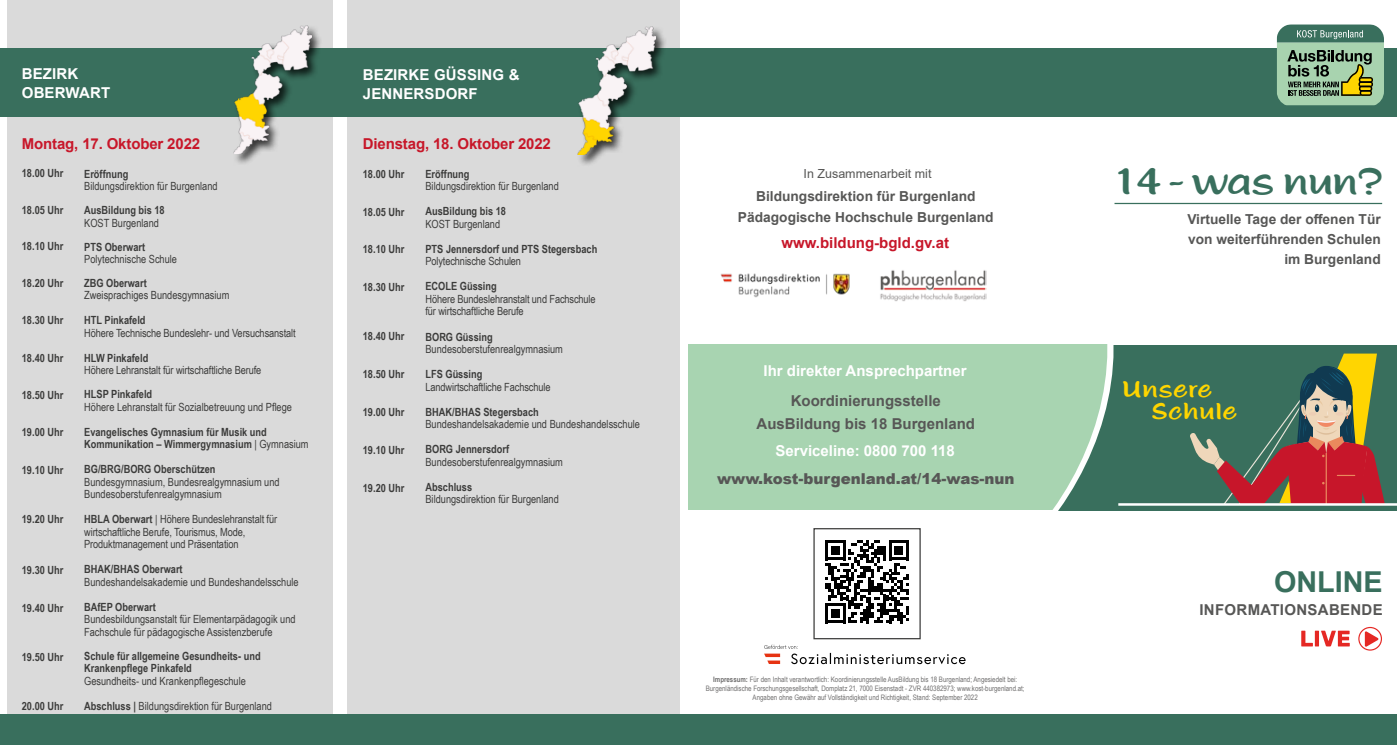
<style>
.page{position:relative;width:1397px;height:745px;background:#fff}
.page>*{position:absolute;margin:0;border:0;box-sizing:border-box;transform-origin:0 0}
.t1{font:36.25px "Morris Freestyle Std";color:#396f5d}
.t2{font:700 28.75px "Arial";color:#396f5d}
.t3{font:22.5px/22.5px "Morris Freestyle Std";letter-spacing:.05em;color:#ffd500}
.t4{font:700 15px/18.8px "Arial";color:#fff}
.t5{font:700 15px/22.5px "Arial";color:#575756;text-align:center}
.t6{font:900 15px "Arial";color:#575756}
.t7{font:700 15px "Arial";letter-spacing:-.01em;color:#c71729}
.t8{font:700 15px "Arial";color:#c71629}
.t9{font:700 15px "Arial";letter-spacing:-.01em;color:#c8172a}
.t10{font:700 15px "Arial";letter-spacing:.02em;color:#575756}
.t11{font:700 13.75px/20px "Arial";color:#575756;text-align:right}
.t12{font:12.5px "Arial";color:#575756}
.t13{font:11.25px/12.5px "Arial Narrow";color:#3c3c3b}
.t14{font:700 11.25px/12.5px "Arial Narrow";color:#3c3c3b}
.t15{font:7.5px/9px "Arial Narrow";color:#706f6f;text-align:center}
.s1{font-weight:400}
.s2{font-weight:700}
</style>
<div class="page">
<div style="left:7px;top:0;width:325px;height:714px;background:#dadada"></div>
<div style="left:348px;top:0;width:332px;height:714px;background:#dadada"></div>
<div style="left:0;top:49px;width:1396px;height:68px;background:#396f5d"></div>
<svg style="left:1276px;top:24px;width:107px;height:81px;background:#80a17f"></svg>
<div style="left:0;top:714px;width:1396px;height:30px;background:#396f5d"></div>
<div style="left:687px;top:344px;width:431px;height:166px;background:#a8d4b1"></div>
<svg style="left:1052px;top:345px;width:344px;height:165px;fill:#396f5d"></svg>
<svg style="left:1189px;top:353px;width:196px;height:149px;background:#746551"></svg>
<hr style="left:1118px;top:503px;width:278px;height:2px;background:#fff">
<div style="left:577px;top:26px;width:90px;height:140px;background:#000;opacity:.75"></div>
<img style="left:578px;top:27px;width:78px;height:127px">
<div style="left:232px;top:25px;width:91px;height:140px;background:#000;opacity:.75"></div>
<img style="left:233px;top:26px;width:78px;height:127px">
<hr style="left:1114px;top:203px;width:267px;height:1px;background:#396f5d">
<svg style="left:1301px;top:630px;width:48px;height:16px"></svg>
<svg style="left:1358px;top:626px;width:23px;height:24px"></svg>
<svg style="left:764px;top:644px;width:201px;height:19px"></svg>
<svg style="left:825px;top:540px;width:83px;height:83px"></svg>
<div style="left:813px;top:527px;width:107px;height:112px;border:1px solid #3c3c3b"></div>
<img style="left:720px;top:273px;width:130px;height:25px">
<img style="left:880px;top:270px;width:106px;height:32px">
<h3 class="t4" style="left:22px;top:64px;width:90px">BEZIRK<br>OBERWART</h3>
<h3 class="t4" style="left:363px;top:66px;width:158px">BEZIRKE GÜSSING &amp;<br>JENNERSDORF</h3>
<h3 class="t9" style="left:22px;top:133px;width:180px">Montag, 17. Oktober 2022</h3>
<h3 class="t7" style="left:363px;top:133px;width:189px">Dienstag, 18. Oktober 2022</h3>
<p class="t14" style="left:22px;top:166px;width:43px">18.00 Uhr</p>
<p class="t14" style="left:22px;top:203px;width:43px">18.05 Uhr</p>
<p class="t14" style="left:22px;top:239px;width:43px">18.10 Uhr</p>
<p class="t14" style="left:22px;top:276px;width:43px">18.20 Uhr</p>
<p class="t14" style="left:22px;top:313px;width:43px">18.30 Uhr</p>
<p class="t14" style="left:22px;top:350px;width:43px">18.40 Uhr</p>
<p class="t14" style="left:22px;top:387px;width:43px">18.50 Uhr</p>
<p class="t14" style="left:22px;top:425px;width:43px">19.00 Uhr</p>
<p class="t14" style="left:22px;top:463px;width:43px">19.10 Uhr</p>
<p class="t14" style="left:425px;top:167px;width:46px">Eröffnung</p>
<p class="t13" style="left:425px;top:179px;width:135px">Bildungsdirektion für Burgenland</p>
<p class="t14" style="left:425px;top:204px;width:82px">AusBildung bis 18</p>
<p class="t13" style="left:425px;top:217px;width:76px">KOST Burgenland</p>
<p class="t14" style="left:425px;top:242px;width:173px">PTS Jennersdorf und PTS Stegersbach</p>
<p class="t13" style="left:425px;top:254px;width:97px">Polytechnische Schulen</p>
<p class="t14" style="left:425px;top:279px;width:73px">ECOLE Güssing</p>
<p class="t13" style="left:425px;top:292px;width:172px">Höhere Bundeslehranstalt und Fachschule für wirtschaftliche Berufe</p>
<p class="t14" style="left:425px;top:329px;width:69px">BORG Güssing</p>
<p class="t13" style="left:425px;top:342px;width:139px">Bundesoberstufenrealgymnasium</p>
<p class="t14" style="left:425px;top:367px;width:58px">LFS Güssing</p>
<p class="t13" style="left:425px;top:379px;width:126px">Landwirtschaftliche Fachschule</p>
<p class="t14" style="left:425px;top:404px;width:115px">BHAK/BHAS Stegersbach</p>
<p class="t13" style="left:425px;top:417px;width:216px">Bundeshandelsakademie und Bundeshandelsschule</p>
<p class="t14" style="left:425px;top:442px;width:85px">BORG Jennersdorf</p>
<p class="t13" style="left:425px;top:454px;width:139px">Bundesoberstufenrealgymnasium</p>
<p class="t14" style="left:425px;top:479px;width:48px">Abschluss</p>
<p class="t13" style="left:425px;top:492px;width:135px">Bildungsdirektion für Burgenland</p>
<p class="t14" style="left:84px;top:167px;width:46px">Eröffnung</p>
<p class="t13" style="left:84px;top:180px;width:135px">Bildungsdirektion für Burgenland</p>
<p class="t14" style="left:84px;top:203px;width:82px">AusBildung bis 18</p>
<p class="t13" style="left:84px;top:216px;width:76px">KOST Burgenland</p>
<p class="t14" style="left:84px;top:239px;width:63px">PTS Oberwart</p>
<p class="t13" style="left:84px;top:252px;width:94px">Polytechnische Schule</p>
<p class="t14" style="left:84px;top:276px;width:64px">ZBG Oberwart</p>
<p class="t13" style="left:84px;top:288px;width:147px">Zweisprachiges Bundesgymnasium</p>
<p class="t14" style="left:84px;top:313px;width:63px">HTL Pinkafeld</p>
<p class="t13" style="left:84px;top:326px;width:213px">Höhere Technische Bundeslehr- und Versuchsanstalt</p>
<p class="t14" style="left:84px;top:351px;width:66px">HLW Pinkafeld</p>
<p class="t13" style="left:84px;top:363px;width:179px">Höhere Lehranstalt für wirtschaftliche Berufe</p>
<p class="t14" style="left:84px;top:387px;width:70px">HLSP Pinkafeld</p>
<p class="t13" style="left:84px;top:400px;width:209px">Höhere Lehranstalt für Sozialbetreuung und Pflege</p>
<p class="t14" style="left:84px;top:424px;width:226px">Evangelisches Gymnasium für Musik und<br>Kommunikation – Wimmergymnasium <span class="s1">| Gymnasium</span></p>
<p class="t14" style="left:84px;top:462px;width:133px">BG/BRG/BORG Oberschützen</p>
<p class="t13" style="left:84px;top:475px;width:197px">Bundesgymnasium, Bundesrealgymnasium und<br>Bundesoberstufenrealgymnasium</p>
<p class="t13" style="left:84px;top:512px;width:194px"><span class="s2">HBLA Oberwart</span> | Höhere Bundeslehranstalt für wirtschaftliche Berufe, Tourismus, Mode,<br>Produktmanagement und Präsentation</p>
<p class="t14" style="left:84px;top:562px;width:100px">BHAK/BHAS Oberwart</p>
<p class="t13" style="left:84px;top:575px;width:216px">Bundeshandelsakademie und Bundeshandelsschule</p>
<p class="t14" style="left:84px;top:599px;width:73px">BAfEP Oberwart</p>
<p class="t13" style="left:84px;top:612px;width:213px">Bundesbildungsanstalt für Elementarpädagogik und<br>Fachschule für pädagogische Assistenzberufe</p>
<p class="t14" style="left:84px;top:648px;width:178px">Schule für allgemeine Gesundheits- und<br>Krankenpflege Pinkafeld</p>
<p class="t13" style="left:84px;top:673px;width:163px">Gesundheits- und Krankenpflegeschule</p>
<p class="t13" style="left:84px;top:698px;width:189px"><span class="s2">Abschluss |</span> Bildungsdirektion für Burgenland</p>
<p class="t14" style="left:363px;top:167px;width:43px">18.00 Uhr</p>
<p class="t14" style="left:363px;top:205px;width:43px">18.05 Uhr</p>
<p class="t14" style="left:363px;top:242px;width:43px">18.10 Uhr</p>
<p class="t14" style="left:363px;top:279px;width:43px">18.30 Uhr</p>
<p class="t14" style="left:363px;top:329px;width:43px">18.40 Uhr</p>
<p class="t14" style="left:363px;top:367px;width:43px">18.50 Uhr</p>
<p class="t14" style="left:363px;top:404px;width:43px">19.00 Uhr</p>
<p class="t14" style="left:363px;top:443px;width:43px">19.10 Uhr</p>
<p class="t14" style="left:363px;top:480px;width:43px">19.20 Uhr</p>
<p class="t14" style="left:22px;top:512px;width:43px">19.20 Uhr</p>
<p class="t14" style="left:22px;top:563px;width:43px">19.30 Uhr</p>
<p class="t14" style="left:22px;top:600px;width:43px">19.40 Uhr</p>
<p class="t14" style="left:22px;top:650px;width:43px">19.50 Uhr</p>
<p class="t14" style="left:22px;top:698px;width:43px">20.00 Uhr</p>
<p class="t12" style="left:803px;top:165px;width:129px">In Zusammenarbeit mit</p>
<p class="t11" style="left:737px;top:185px;width:257px;line-height:21.2px;text-align:center">Bildungsdirektion für Burgenland<br>Pädagogische Hochschule Burgenland</p>
<h3 class="t8" style="left:781px;top:231px;width:169px">www.bildung-bgld.gv.at</h3>
<h3 class="t4" style="left:763px;top:361px;width:204px">Ihr direkter Ansprechpartner</h3>
<h3 class="t5" style="left:756px;top:389px;width:220px">Koordinierungsstelle<br>AusBildung bis 18 Burgenland</h3>
<h3 class="t4" style="left:775px;top:441px;width:181px">Serviceline: 0800 700 118</h3>
<h3 class="t6" style="left:717px;top:467px;width:299px">www.kost-burgenland.at/14-was-nun</h3>
<p class="t15" style="left:705px;top:674px;width:320px"><span class="s2">Impressum:</span> Für den Inhalt verantwortlich: Koordinierungsstelle AusBildung bis 18 Burgenland; Angesiedelt bei:<br>Burgenländische Forschungsgesellschaft, Domplatz 21, 7000 Eisenstadt - ZVR 440382973; www.kost-burgenland.at;<br>Angaben ohne Gewähr auf Vollständigkeit und Richtigkeit, Stand: September 2022</p>
<h1 class="t1" style="left:1113px;top:158px;width:269px">14 - was nun?</h1>
<p class="t11" style="left:1187px;top:209px;width:195px">Virtuelle Tage der offenen Tür von weiterführenden Schulen im Burgenland</p>
<h3 class="t3" style="left:1151px;top:378px;width:86px;text-indent:-30px">Unsere<br>Schule</h3>
<h2 class="t2" style="left:1273px;top:561px;width:110px">ONLINE</h2>
<h3 class="t10" style="left:1199px;top:598px;width:185px">INFORMATIONSABENDE</h3>
</div>
